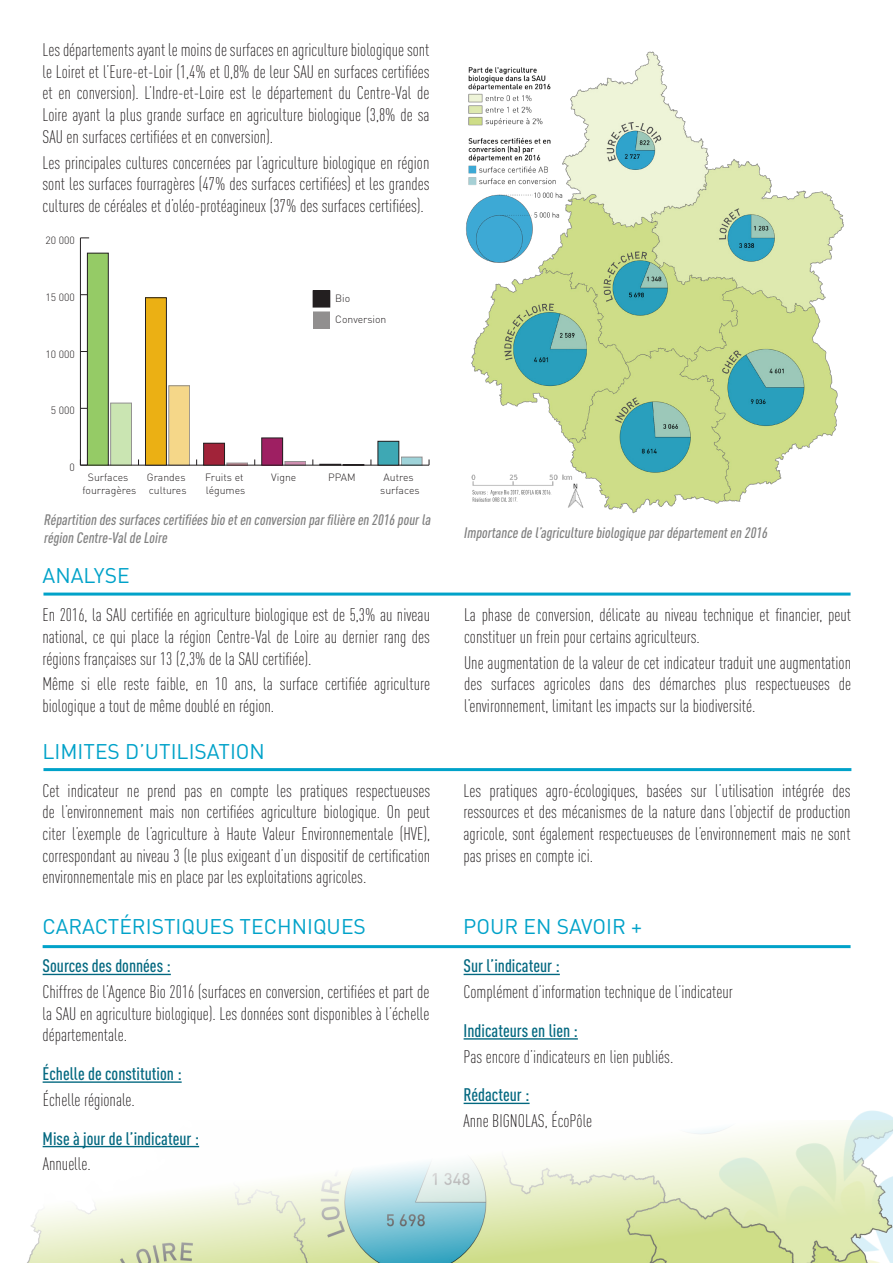
<style>
.page{position:relative;width:893px;height:1263px;background:#fff}
.page>*{position:absolute;margin:0;border:0;box-sizing:border-box;transform-origin:0 0}
.Titre_rubrique_-_U{font:21px "DINOT";color:#00a2c9}
.Paragraphe{font:300 condensed 18px/21.6px "DINOT";color:#231f20;text-align:justify}
.Sous_titre_-_U{font:500 condensed 18px "DINOT";color:#036880}
.légende{font:italic 500 condensed 15px/18px "DINOT";color:#7f7f7f}
.t1{font:300 10.5px/12.6px "DINOT";color:#231f20;text-align:center}
</style>
<div class="page">
<img style="left:853px;top:1110px;width:40px;height:11px">
<hr style="left:80px;top:465px;width:349px;height:1px;background:#231f20">
<hr style="left:80px;top:238px;width:1px;height:227px;background:#231f20">
<svg style="left:80px;top:459px;width:9px;height:7px"></svg>
<div style="left:313px;top:312px;width:17px;height:16px;background:#918f8f"></div>
<div style="left:111px;top:403px;width:21px;height:62px;background:#cae5b2"></div>
<div style="left:169px;top:386px;width:21px;height:79px;background:#f5d789"></div>
<div style="left:401px;top:457px;width:21px;height:8px;background:#9ed3d9"></div>
<div style="left:313px;top:291px;width:17px;height:16px;background:#231f20"></div>
<div style="left:87px;top:253px;width:21px;height:212px;background:#95cb66"></div>
<div style="left:87px;top:253px;width:21px;height:212px;border:1px solid #231f20"></div>
<div style="left:145px;top:298px;width:21px;height:167px;background:#ebb014"></div>
<div style="left:145px;top:298px;width:22px;height:167px;border:1px solid #231f20"></div>
<div style="left:204px;top:443px;width:21px;height:22px;background:#a12339"></div>
<div style="left:203px;top:443px;width:22px;height:22px;border:1px solid #231f20"></div>
<div style="left:262px;top:438px;width:21px;height:27px;background:#9e1f62"></div>
<div style="left:262px;top:438px;width:21px;height:27px;border:1px solid #231f20"></div>
<svg style="left:320px;top:464px;width:44px;height:2px"></svg>
<div style="left:378px;top:441px;width:21px;height:24px;background:#3ea8b4"></div>
<div style="left:378px;top:441px;width:21px;height:24px;border:1px solid #231f20"></div>
<hr style="left:43px;top:593px;width:807px;height:3px;background:#00a2c9">
<hr style="left:43px;top:768px;width:808px;height:3px;background:#00a2c9">
<img style="left:466px;top:51px;width:378px;height:463px">
<img style="left:27px;top:1121px;width:866px;height:142px">
<hr style="left:43px;top:945px;width:807px;height:3px;background:#00a2c9">
<hr style="left:43px;top:974px;width:128px;height:1px;background:#036880">
<hr style="left:43px;top:1081px;width:139px;height:2px;background:#036880">
<hr style="left:43px;top:1146px;width:156px;height:1px;background:#036880">
<hr style="left:464px;top:974px;width:96px;height:1px;background:#036880">
<hr style="left:464px;top:1038px;width:114px;height:1px;background:#036880">
<hr style="left:464px;top:1103px;width:66px;height:1px;background:#036880">
<p class="Paragraphe" style="left:43px;top:38px;width:388px">Les départements ayant le moins de surfaces en agriculture biologique sont le Loiret et l’Eure-et-Loir (1,4% et 0,8% de leur SAU en surfaces certifiées et en conversion). L’Indre-et-Loire est le département du Centre-Val de Loire ayant la plus grande surface en agriculture biologique (3,8% de sa SAU en surfaces certifiées et en conversion).</p>
<p class="Paragraphe" style="left:43px;top:150px;width:388px">Les principales cultures concernées par l’agriculture biologique en région sont les surfaces fourragères (47% des surfaces certifiées) et les grandes cultures de céréales et d’oléo-protéagineux (37% des surfaces certifiées).</p>
<p class="t1" style="left:45px;top:233px;width:31px">20 000</p>
<p class="t1" style="left:45px;top:290px;width:31px">15 000</p>
<p class="t1" style="left:45px;top:347px;width:31px">10 000</p>
<p class="t1" style="left:51px;top:404px;width:26px">5 000</p>
<p class="t1" style="left:70px;top:461px;width:7px">0</p>
<p class="t1" style="left:83px;top:470px;width:55px">Surfaces fourragères</p>
<p class="t1" style="left:147px;top:470px;width:41px;text-align:left">Grandes cultures</p>
<p class="t1" style="left:335px;top:291px;width:17px">Bio</p>
<p class="t1" style="left:335px;top:312px;width:53px">Conversion</p>
<p class="t1" style="left:205px;top:470px;width:40px">Fruits et</p>
<p class="t1" style="left:271px;top:470px;width:27px">Vigne</p>
<p class="t1" style="left:328px;top:470px;width:29px">PPAM</p>
<p class="t1" style="left:206px;top:483px;width:41px">légumes</p>
<p class="t1" style="left:380px;top:470px;width:41px">Autres surfaces</p>
<p class="légende" style="left:43px;top:509px;width:392px">Répartition dessurfacescertifiéesbioeten conversion parfilièreen 2016 pourla région Centre-ValdeLoire</p>
<p class="Titre_rubrique_-_U" style="left:43px;top:561px;width:89px">ANALYSE</p>
<p class="Paragraphe" style="left:43px;top:603px;width:389px">En 2016, la SAU certifiée en agriculture biologique est de 5,3% au niveau national, ce qui place la région Centre-Val de Loire au dernier rang des régions françaises sur 13 (2,3% de la SAU certifiée).</p>
<p class="Paragraphe" style="left:43px;top:672px;width:389px">Même si elle reste faible, en 10 ans, la surface certifiée agriculture biologique a tout de même doublé en région.</p>
<p class="Titre_rubrique_-_U" style="left:43px;top:737px;width:224px">LIMITES D’UTILISATION</p>
<p class="Paragraphe" style="left:43px;top:779px;width:389px">Cet indicateur ne prend pas en compte les pratiques respectueuses de l’environnement mais non certifiées agriculture biologique. On peut citer l’exemple de l’agriculture à Haute Valeur Environnementale (HVE), correspondant au niveau 3 (le plus exigeant d’un dispositif de certification environnementale mis en place par les exploitations agricoles.</p>
<p class="Titre_rubrique_-_U" style="left:43px;top:912px;width:325px">CARACTÉRISTIQUES TECHNIQUES</p>
<p class="Sous_titre_-_U" style="left:43px;top:954px;width:130px">Sources des données :</p>
<p class="Paragraphe" style="left:43px;top:980px;width:388px">Chiffres de l’Agence Bio 2016 (surfaces en conversion, certifiées et part de la SAU en agriculture biologique). Les données sont disponibles à l’échelle départementale.</p>
<p class="Sous_titre_-_U" style="left:43px;top:1061px;width:141px">Échelle de constitution :</p>
<p class="Paragraphe" style="left:43px;top:1088px;width:94px">Échelle régionale.</p>
<p class="Sous_titre_-_U" style="left:43px;top:1126px;width:158px">Mise à jour de l’indicateur :</p>
<p class="Paragraphe" style="left:43px;top:1152px;width:50px">Annuelle.</p>
<p class="légende" style="left:463px;top:523px;width:308px">Importancedel’agriculturebiologiquepardépartementen 2016</p>
<p class="Paragraphe" style="left:464px;top:603px;width:388px">La phase de conversion, délicate au niveau technique et financier, peut constituer un frein pour certains agriculteurs.</p>
<p class="Paragraphe" style="left:464px;top:651px;width:388px">Une augmentation de la valeur de cet indicateur traduit une augmentation des surfaces agricoles dans des démarches plus respectueuses de l’environnement, limitant les impacts sur la biodiversité.</p>
<p class="Paragraphe" style="left:464px;top:779px;width:388px">Les pratiques agro-écologiques, basées sur l’utilisation intégrée des ressources et des mécanismes de la nature dans l’objectif de production agricole, sont également respectueuses de l’environnement mais ne sont pas prises en compte ici.</p>
<p class="Titre_rubrique_-_U" style="left:463px;top:912px;width:180px">POUR EN SAVOIR +</p>
<p class="Sous_titre_-_U" style="left:464px;top:954px;width:98px">Sur l’indicateur :</p>
<p class="Paragraphe" style="left:464px;top:980px;width:271px">Complément d’information technique de l’indicateur</p>
<p class="Sous_titre_-_U" style="left:464px;top:1018px;width:116px">Indicateurs en lien :</p>
<p class="Paragraphe" style="left:464px;top:1045px;width:211px">Pas encore d’indicateurs en lien publiés.</p>
<p class="Sous_titre_-_U" style="left:464px;top:1082px;width:67px">Rédacteur :</p>
<p class="Paragraphe" style="left:464px;top:1109px;width:130px">Anne BIGNOLAS, ÉcoPôle</p>
</div>
